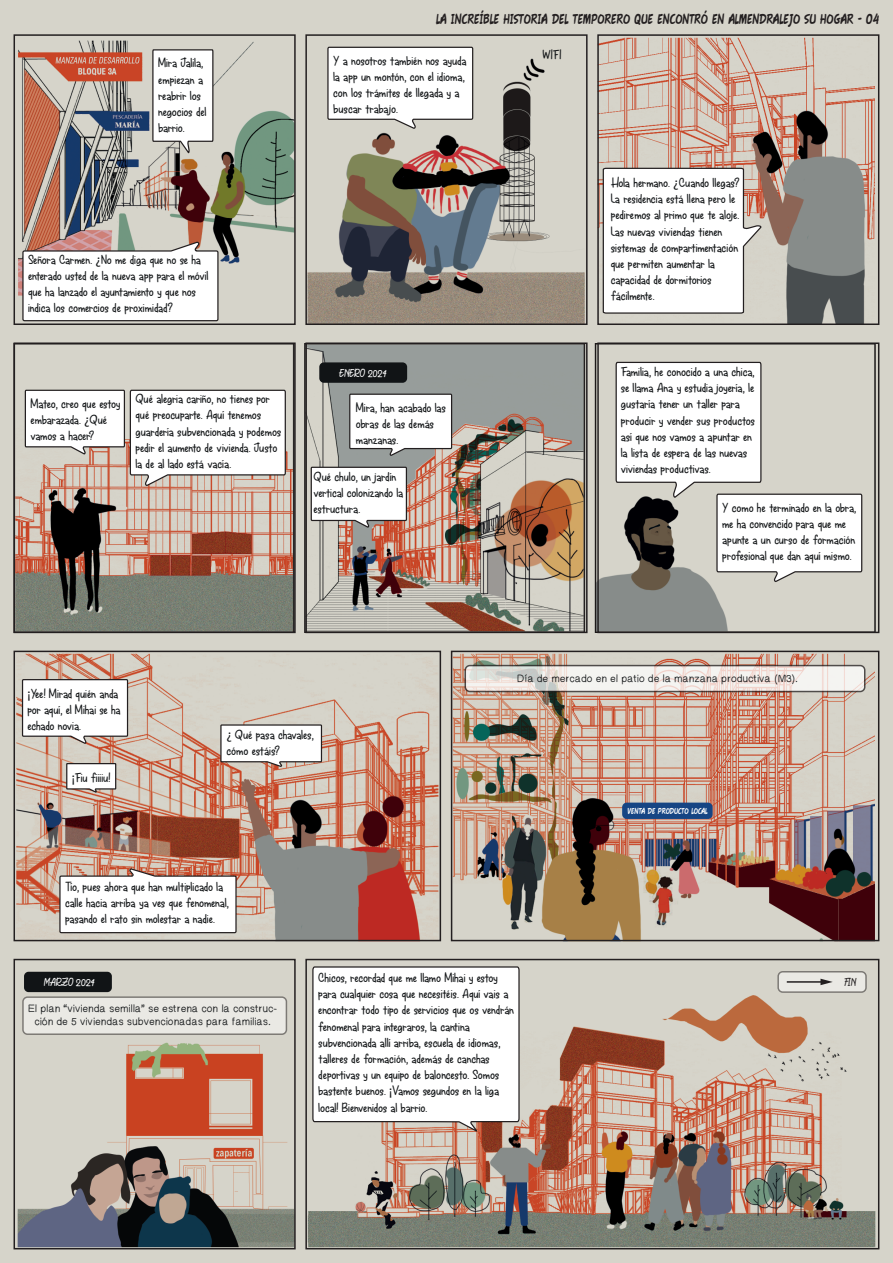
<style>
.page{position:relative;width:893px;height:1263px;background:#d6d4ca}
.page>*{position:absolute;margin:0;border:0;box-sizing:border-box;transform-origin:0 0}
.t1{font:15px "Fawn Script";color:#231f20}
.t2{font:13.5px/16.2px "Spring Chicken DEMO";letter-spacing:-.025em;color:#111416}
.t3{font:13.5px "Spring Chicken DEMO";color:#111416}
.t4{font:12px "Adelia Shawn";color:#fff}
.t5{font:12px "Adelia Shawn";color:#231f20}
.t6{font:10.5px/12.6px "Helveti Hand";color:#111416;text-align:center}
.t7{font:9px "Fawn Script";color:#fff}
.s1{font-family:"Myriad Pro"}
</style>
<div class="page">
<img style="left:13px;top:37px;width:867px;height:288px">
<img style="left:13px;top:344px;width:867px;height:289px">
<img style="left:13px;top:653px;width:867px;height:289px">
<img style="left:13px;top:959px;width:867px;height:290px">
<div style="left:14px;top:34px;width:282px;height:291px;border:2px solid #231f20"></div>
<div style="left:305px;top:34px;width:283px;height:291px;border:2px solid #231f20"></div>
<div style="left:597px;top:34px;width:282px;height:291px;border:2px solid #231f20"></div>
<div style="left:14px;top:342px;width:282px;height:291px;border:2px solid #231f20"></div>
<div style="left:305px;top:342px;width:283px;height:291px;border:2px solid #231f20"></div>
<div style="left:597px;top:342px;width:282px;height:291px;border:2px solid #231f20"></div>
<div style="left:14px;top:959px;width:282px;height:290px;border:2px solid #231f20"></div>
<div style="left:305px;top:959px;width:574px;height:290px;border:2px solid #231f20"></div>
<div style="left:451px;top:651px;width:428px;height:290px;border:2px solid #231f20"></div>
<div style="left:14px;top:651px;width:427px;height:290px;border:2px solid #231f20"></div>
<svg style="left:465px;top:665px;width:400px;height:26px;background:#eee9e5"></svg>
<div style="left:464px;top:665px;width:401px;height:27px;border:2px solid #231f20;border-radius:5px"></div>
<div style="left:23px;top:997px;width:263px;height:37px;background:#eae9e4;border-radius:5px"></div>
<div style="left:22px;top:996px;width:265px;height:39px;border:2px solid #231f20;border-radius:5px"></div>
<svg style="left:152px;top:49px;width:62px;height:106px;background:#ebeae9"></svg>
<svg style="left:327px;top:46px;width:147px;height:84px;background:#f0f0ee"></svg>
<svg style="left:602px;top:167px;width:161px;height:147px;background:#f2f0ee"></svg>
<svg style="left:21px;top:678px;width:108px;height:67px;background:#ece8e6"></svg>
<svg style="left:312px;top:966px;width:208px;height:166px;background:#f2f1f0"></svg>
<svg style="left:59px;top:867px;width:178px;height:67px;background:#ede5e2"></svg>
<svg style="left:220px;top:724px;width:103px;height:44px;background:#e7e3e1"></svg>
<svg style="left:66px;top:762px;width:51px;height:32px;background:#ddd7d4"></svg>
<svg style="left:349px;top:393px;width:104px;height:64px;background:#e5e5e4"></svg>
<svg style="left:310px;top:466px;width:98px;height:63px;background:#e8e3e1"></svg>
<svg style="left:615px;top:361px;width:248px;height:222px"></svg>
<svg style="left:22px;top:240px;width:197px;height:82px;background:#eeeae9"></svg>
<svg style="left:24px;top:389px;width:263px;height:98px"></svg>
<div style="left:24px;top:972px;width:88px;height:20px;background:#111416;border-radius:5px"></div>
<div style="left:778px;top:972px;width:88px;height:20px;background:#eae9e4;border-radius:5px"></div>
<div style="left:777px;top:971px;width:90px;height:22px;border:2px solid #231f20;border-radius:5px"></div>
<div style="left:319px;top:362px;width:88px;height:21px;background:#111416;border-radius:5px"></div>
<div style="left:622px;top:803px;width:91px;height:16px;background:#164584;border-radius:5px"></div>
<hr style="left:787px;top:981px;width:36px;height:2px;background:#231f20">
<svg style="left:820px;top:979px;width:13px;height:6px"></svg>
<p class="t1" style="left:436px;top:9px;width:444px">LA INCREÍBLE HISTORIA DEL TEMPORERO QUE ENCONTRÓ EN ALMENDRALEJO SU HOGAR - 04</p>
<p class="t2" style="left:158px;top:55px;width:50px">Mira Jalila, empiezan a reabrir los negocios del barrio.</p>
<p class="t2" style="left:333px;top:52px;width:135px">Y a nosotros también nos ayuda la app un montón, con el idioma, con los trámites de llegada y a buscar trabajo.</p>
<p class="t2" style="left:28px;top:251px;width:182px">Señora Carmen. <span class="s1">¿</span>No me diga que no se ha enterado usted de la nueva app para el móvil que ha lanzado el ayuntamiento y que nos indica los comercios de proximidad?</p>
<p class="t2" style="left:30px;top:395px;width:92px">Mateo, creo que estoy embarazada. <span class="s1">¿</span>Qué vamos a hacer?</p>
<p class="t2" style="left:135px;top:391px;width:147px">Qué alegria cariño, no tienes por qué preocuparte. Aquí tenemos guardería subvencionada y podemos pedir el aumento de vivienda. Justo la de al lado está vacía.</p>
<p class="t4" style="left:339px;top:369px;width:49px">ENERO 2024</p>
<p class="t2" style="left:356px;top:399px;width:92px">Mira, han acabado las obras de las demás manzanas.</p>
<p class="t2" style="left:314px;top:468px;width:91px">Qué chulo, un jardín vertical colonizando la estructura.</p>
<p class="t2" style="left:28px;top:685px;width:95px"><span class="s1">¡</span>Yee! Mirad quién anda por aquí, el Mihai se ha echado novia.</p>
<p class="t3" style="left:72px;top:770px;width:40px"><span class="s1">¡</span>Fiu fiiiiu!</p>
<p class="t2" style="left:227px;top:727px;width:89px"><span class="s1">¿</span> Qué pasa chavales, cómo estáis?</p>
<p class="t2" style="left:65px;top:878px;width:165px">Tío, pues ahora que han multiplicado la calle hacia arriba ya ves que fenomenal, pasando el rato sin molestar a nadie.</p>
<p class="t2" style="left:542px;top:47px;width:21px">WIFI</p>
<p class="t2" style="left:611px;top:174px;width:130px">Hola hermano. <span class="s1">¿</span>Cuando llegas?<br>La residencia está llena pero le pediremos al primo que te aloje.<br>Las nuevas viviendas tienen sistemas de compartimentación que permiten aumentar la capacidad de dormitorios fácilmente.</p>
<p class="t2" style="left:621px;top:364px;width:136px">Familia, he conocido a una chica, se llama Ana y estudia joyería, le gustaría tener un taller para producir y vender sus productos así que nos vamos a apuntar en la lista de espera de las nuevas viviendas productivas.</p>
<p class="t2" style="left:722px;top:499px;width:136px">Y como he terminado en la obra, me ha convencido para que me apunte a un curso de formación profesional que dan aquí mismo.</p>
<p class="t6" style="left:517px;top:673px;width:282px">Día de mercado en el patio de la manzana productiva (M3).</p>
<p class="t7" style="left:628px;top:805px;width:82px">VENTA DE PRODUCTO LOCAL</p>
<p class="t2" style="left:318px;top:970px;width:198px">Chicos, recordad que me llamo Mihai y estoy para cualquier cosa que necesitéis. Aquí vais a encontrar todo tipo de servicios que os vendrán fenomenal para integraros, la cantina subvencionada allí arriba, escuela de idiomas, talleres de formación, además de canchas deportivas y un equipo de baloncesto. Somos bastente buenos. <span class="s1">¡</span>Vamos segundos en la liga local! Bienvenidos al barrio.</p>
<p class="t4" style="left:44px;top:978px;width:52px">MARZO 2024</p>
<p class="t5" style="left:844px;top:978px;width:13px">FIN</p>
<p class="t6" style="left:28px;top:1003px;width:251px">El plan “vivienda semilla” se estrena con la construc&shy;ción de 5 viviendas subvencionadas para familias.</p>
</div>
